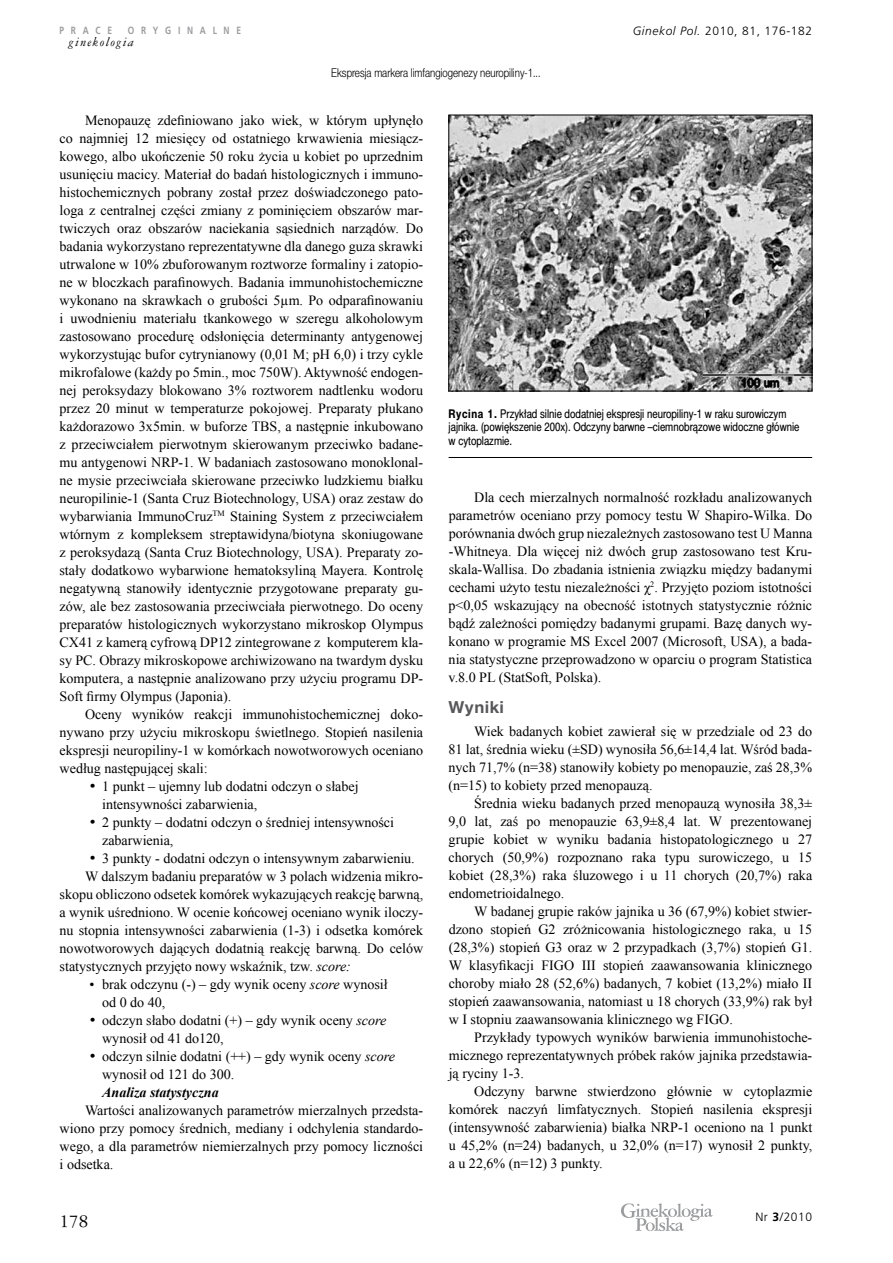
<style>
.page{position:relative;width:893px;height:1263px;background:#fff}
.page>*{position:absolute;margin:0;border:0;box-sizing:border-box;transform-origin:0 0}
.t1{font:19.5px "American Garamond PL";color:#000}
.t2{font:700 16.5px "Switzer EFN";letter-spacing:.025em;color:#58585a}
.t3{font:14.1px/18px "Times New Roman";color:#000}
.t4{font:italic 700 14.1px "Times New Roman";color:#000}
.t5{font:italic 13.5px "American Garamond PL";letter-spacing:.1em;color:#000}
.t6{font:12px/13.5px "Switzer Cnd EFN";color:#000}
.t7{font:12px "Switzer Cnd EFN Light";color:#000}
.t8{font:300 12px "Pfrutiger";letter-spacing:.05em;color:#000}
.t9{font:700 10.5px "Pfrutiger";letter-spacing:.8em;color:#9c9d9f;scale:.8 1}
.s1{font-style:italic}
.s2{font-weight:700}
</style>
<div class="page">
<svg style="left:621px;top:1203px;width:92px;height:28px"></svg>
<img style="left:451px;top:117px;width:359px;height:272px">
<div style="left:449px;top:115px;width:363px;height:276px;border:1px solid #000"></div>
<hr style="left:449px;top:457px;width:363px;height:1px;background:#000">
<p class="t9" style="left:60px;top:24px;width:67px">PRACE</p>
<p class="t9" style="left:128px;top:24px;width:143px">ORYGINALNE</p>
<p class="t5" style="left:69px;top:34px;width:67px">ginekologia</p>
<p class="t7" style="left:331px;top:66px;width:211px">Ekspresja markera limfangiogenezy neuropiliny-1...</p>
<p class="t8" style="left:633px;top:24px;width:181px"><span class="s1">Ginekol Pol.</span> 2010, 81, 176-182</p>
<p class="t3" style="left:85px;top:111px;width:340px">Menopauzę zdefiniowano jako wiek, w którym upłynęło</p>
<p class="t3" style="left:60px;top:129px;width:365px">co najmniej 12 miesięcy od ostatniego krwawienia miesiącz-</p>
<p class="t3" style="left:60px;top:147px;width:365px">kowego, albo ukończenie 50 roku życia u kobiet po uprzednim</p>
<p class="t3" style="left:60px;top:165px;width:365px">usunięciu macicy. Materiał do badań histologicznych i immuno-</p>
<p class="t3" style="left:60px;top:183px;width:365px">histochemicznych pobrany został przez doświadczonego pato-</p>
<p class="t3" style="left:60px;top:201px;width:365px">loga z centralnej części zmiany z pominięciem obszarów mar-</p>
<p class="t3" style="left:60px;top:219px;width:365px">twiczych oraz obszarów naciekania sąsiednich narządów. Do</p>
<p class="t3" style="left:60px;top:237px;width:365px">badania wykorzystano reprezentatywne dla danego guza skrawki</p>
<p class="t3" style="left:60px;top:255px;width:365px">utrwalone w 10% zbuforowanym roztworze formaliny i zatopio-</p>
<p class="t3" style="left:60px;top:273px;width:365px">ne w bloczkach parafinowych. Badania immunohistochemiczne</p>
<p class="t3" style="left:60px;top:291px;width:365px">wykonano na skrawkach o grubości 5µm. Po odparafinowaniu</p>
<p class="t3" style="left:60px;top:309px;width:365px">i uwodnieniu materiału tkankowego w szeregu alkoholowym</p>
<p class="t3" style="left:60px;top:327px;width:365px">zastosowano procedurę odsłonięcia determinanty antygenowej</p>
<p class="t3" style="left:60px;top:345px;width:365px">wykorzystując bufor cytrynianowy (0,01 M; pH 6,0) i trzy cykle</p>
<p class="t3" style="left:60px;top:363px;width:365px">mikrofalowe (każdy po 5min., moc 750W). Aktywność endogen-</p>
<p class="t3" style="left:60px;top:381px;width:365px">nej peroksydazy blokowano 3% roztworem nadtlenku wodoru</p>
<p class="t3" style="left:60px;top:399px;width:365px">przez 20 minut w temperaturze pokojowej. Preparaty płukano</p>
<p class="t3" style="left:60px;top:417px;width:365px">każdorazowo 3x5min. w buforze TBS, a następnie inkubowano</p>
<p class="t3" style="left:60px;top:435px;width:365px">z przeciwciałem pierwotnym skierowanym przeciwko badane-</p>
<p class="t3" style="left:60px;top:453px;width:365px">mu antygenowi NRP-1. W badaniach zastosowano monoklonal-</p>
<p class="t3" style="left:60px;top:471px;width:365px">ne mysie przeciwciała skierowane przeciwko ludzkiemu białku</p>
<p class="t3" style="left:60px;top:489px;width:365px">neuropilinie-1 (Santa Cruz Biotechnology, USA) oraz zestaw do</p>
<p class="t3" style="left:60px;top:507px;width:365px">wybarwiania ImmunoCruz<sup>TM</sup> Staining System z przeciwciałem</p>
<p class="t3" style="left:60px;top:525px;width:365px">wtórnym z kompleksem streptawidyna/biotyna skoniugowane</p>
<p class="t3" style="left:60px;top:543px;width:365px">z peroksydazą (Santa Cruz Biotechnology, USA). Preparaty zo-</p>
<p class="t3" style="left:60px;top:561px;width:365px">stały dodatkowo wybarwione hematoksyliną Mayera. Kontrolę</p>
<p class="t3" style="left:60px;top:579px;width:365px">negatywną stanowiły identycznie przygotowane preparaty gu-</p>
<p class="t3" style="left:60px;top:597px;width:365px">zów, ale bez zastosowania przeciwciała pierwotnego. Do oceny</p>
<p class="t3" style="left:60px;top:615px;width:365px">preparatów histologicznych wykorzystano mikroskop Olympus</p>
<p class="t3" style="left:60px;top:633px;width:365px">CX41 z kamerą cyfrową DP12 zintegrowane z komputerem kla-</p>
<p class="t3" style="left:60px;top:651px;width:365px">sy PC. Obrazy mikroskopowe archiwizowano na twardym dysku</p>
<p class="t3" style="left:60px;top:669px;width:365px">komputera, a następnie analizowano przy użyciu programu DP-</p>
<p class="t3" style="left:60px;top:687px;width:173px">Soft firmy Olympus (Japonia).</p>
<p class="t3" style="left:85px;top:705px;width:340px">Oceny wyników reakcji immunohistochemicznej doko-</p>
<p class="t3" style="left:60px;top:723px;width:365px">nywano przy użyciu mikroskopu świetlnego. Stopień nasilenia</p>
<p class="t3" style="left:60px;top:741px;width:365px">ekspresji neuropiliny-1 w komórkach nowotworowych oceniano</p>
<p class="t3" style="left:60px;top:759px;width:150px">według następującej skali:</p>
<p class="t3" style="left:102px;top:777px;width:258px;text-indent:-13px">• 1 punkt – ujemny lub dodatni odczyn o słabej intensywności zabarwienia,</p>
<p class="t3" style="left:102px;top:813px;width:293px;text-indent:-13px">• 2 punkty – dodatni odczyn o średniej intensywności zabarwienia,</p>
<p class="t3" style="left:89px;top:849px;width:327px">• 3 punkty - dodatni odczyn o intensywnym zabarwieniu.</p>
<p class="t3" style="left:85px;top:867px;width:340px">W dalszym badaniu preparatów w 3 polach widzenia mikro-</p>
<p class="t3" style="left:60px;top:885px;width:365px">skopu obliczono odsetek komórek wykazujących reakcję barwną,</p>
<p class="t3" style="left:60px;top:903px;width:365px">a wynik uśredniono. W ocenie końcowej oceniano wynik iloczy-</p>
<p class="t3" style="left:60px;top:921px;width:365px">nu stopnia intensywności zabarwienia (1-3) i odsetka komórek</p>
<p class="t3" style="left:60px;top:939px;width:365px">nowotworowych dających dodatnią reakcję barwną. Do celów</p>
<p class="t3" style="left:60px;top:957px;width:293px">statystycznych przyjęto nowy wskaźnik, tzw. <span class="s1">score:</span></p>
<p class="t3" style="left:102px;top:975px;width:287px;text-indent:-13px">• brak odczynu (-) – gdy wynik oceny <span class="s1">score</span> wynosił od 0 do 40,</p>
<p class="t3" style="left:102px;top:1011px;width:286px;text-indent:-13px">• odczyn słabo dodatni (+) – gdy wynik oceny <span class="s1">score </span>wynosił od 41 do120,</p>
<p class="t3" style="left:89px;top:1047px;width:307px">• odczyn silnie dodatni (++) – gdy wynik oceny <span class="s1">score</span></p>
<p class="t3" style="left:102px;top:1065px;width:134px">wynosił od 121 do 300.</p>
<p class="t4" style="left:102px;top:1082px;width:118px">Analiza statystyczna</p>
<p class="t3" style="left:85px;top:1101px;width:340px">Wartości analizowanych parametrów mierzalnych przedsta-</p>
<p class="t3" style="left:60px;top:1119px;width:365px">wiono przy pomocy średnich, mediany i odchylenia standardo-</p>
<p class="t3" style="left:60px;top:1137px;width:365px">wego, a dla parametrów niemierzalnych przy pomocy liczności</p>
<p class="t3" style="left:60px;top:1155px;width:55px">i odsetka.</p>
<p class="t1" style="left:60px;top:1209px;width:30px">178</p>
<p class="t6" style="left:449px;top:406px;width:352px"><span class="s2">Rycina 1.</span> Przykład silnie dodatniej ekspresji neuropiliny-1 w raku surowiczym jajnika. (powiększenie 200x). Odczyny barwne –ciemnobrązowe widoczne głównie w cytoplazmie.</p>
<p class="t3" style="left:449px;top:488px;width:365px;text-align:justify;text-indent:26px">Dla cech mierzalnych normalność rozkładu analizowanych parametrów oceniano przy pomocy testu W Shapiro-Wilka. Do porównania dwóch grup niezależnych zastosowano test U Manna -Whitneya. Dla więcej niż dwóch grup zastosowano test Kru&shy;skala-Wallisa. Do zbadania istnienia związku między badanymi cechami użyto testu niezależności χ<sup>2</sup>. Przyjęto poziom istotności p&lt;0,05 wskazujący na obecność istotnych statystycznie różnic bądź zależności pomiędzy badanymi grupami. Bazę danych wy&shy;konano w programie MS Excel 2007 (Microsoft, USA), a bada&shy;nia statystyczne przeprowadzono w oparciu o program Statistica v.8.0 PL (StatSoft, Polska).</p>
<p class="t2" style="left:449px;top:698px;width:57px">Wyniki</p>
<p class="t3" style="left:474px;top:722px;width:340px">Wiek badanych kobiet zawierał się w przedziale od 23 do</p>
<p class="t3" style="left:449px;top:740px;width:365px">81 lat, średnia wieku (±SD) wynosiła 56,6±14,4 lat. Wśród bada-</p>
<p class="t3" style="left:449px;top:758px;width:365px">nych 71,7% (n=38) stanowiły kobiety po menopauzie, zaś 28,3%</p>
<p class="t3" style="left:449px;top:776px;width:205px">(n=15) to kobiety przed menopauzą.</p>
<p class="t3" style="left:474px;top:794px;width:340px">Średnia wieku badanych przed menopauzą wynosiła 38,3±</p>
<p class="t3" style="left:449px;top:812px;width:365px">9,0 lat, zaś po menopauzie 63,9±8,4 lat. W prezentowanej</p>
<p class="t3" style="left:449px;top:830px;width:365px">grupie kobiet w wyniku badania histopatologicznego u 27</p>
<p class="t3" style="left:449px;top:848px;width:365px">chorych (50,9%) rozpoznano raka typu surowiczego, u 15</p>
<p class="t3" style="left:449px;top:866px;width:365px">kobiet (28,3%) raka śluzowego i u 11 chorych (20,7%) raka</p>
<p class="t3" style="left:449px;top:884px;width:117px">endometrioidalnego.</p>
<p class="t3" style="left:474px;top:902px;width:340px">W badanej grupie raków jajnika u 36 (67,9%) kobiet stwier-</p>
<p class="t3" style="left:449px;top:920px;width:365px">dzono stopień G2 zróżnicowania histologicznego raka, u 15</p>
<p class="t3" style="left:449px;top:938px;width:365px">(28,3%) stopień G3 oraz w 2 przypadkach (3,7%) stopień G1.</p>
<p class="t3" style="left:449px;top:956px;width:365px">W klasyfikacji FIGO III stopień zaawansowania klinicznego</p>
<p class="t3" style="left:449px;top:974px;width:365px">choroby miało 28 (52,6%) badanych, 7 kobiet (13,2%) miało II</p>
<p class="t3" style="left:449px;top:992px;width:365px">stopień zaawansowania, natomiast u 18 chorych (33,9%) rak był</p>
<p class="t3" style="left:449px;top:1010px;width:286px">w I stopniu zaawansowania klinicznego wg FIGO.</p>
<p class="t3" style="left:474px;top:1028px;width:340px">Przykłady typowych wyników barwienia immunohistoche-</p>
<p class="t3" style="left:449px;top:1046px;width:365px">micznego reprezentatywnych próbek raków jajnika przedstawia-</p>
<p class="t3" style="left:449px;top:1064px;width:77px">ją ryciny 1-3.</p>
<p class="t3" style="left:474px;top:1082px;width:340px">Odczyny barwne stwierdzono głównie w cytoplazmie</p>
<p class="t3" style="left:449px;top:1100px;width:365px">komórek naczyń limfatycznych. Stopień nasilenia ekspresji</p>
<p class="t3" style="left:449px;top:1118px;width:365px">(intensywność zabarwienia) białka NRP-1 oceniono na 1 punkt</p>
<p class="t3" style="left:449px;top:1136px;width:365px">u 45,2% (n=24) badanych, u 32,0% (n=17) wynosił 2 punkty,</p>
<p class="t3" style="left:449px;top:1154px;width:155px">a u 22,6% (n=12) 3 punkty.</p>
<p class="t8" style="left:755px;top:1211px;width:58px">Nr <span class="s2">3</span>/2010</p>
</div>
